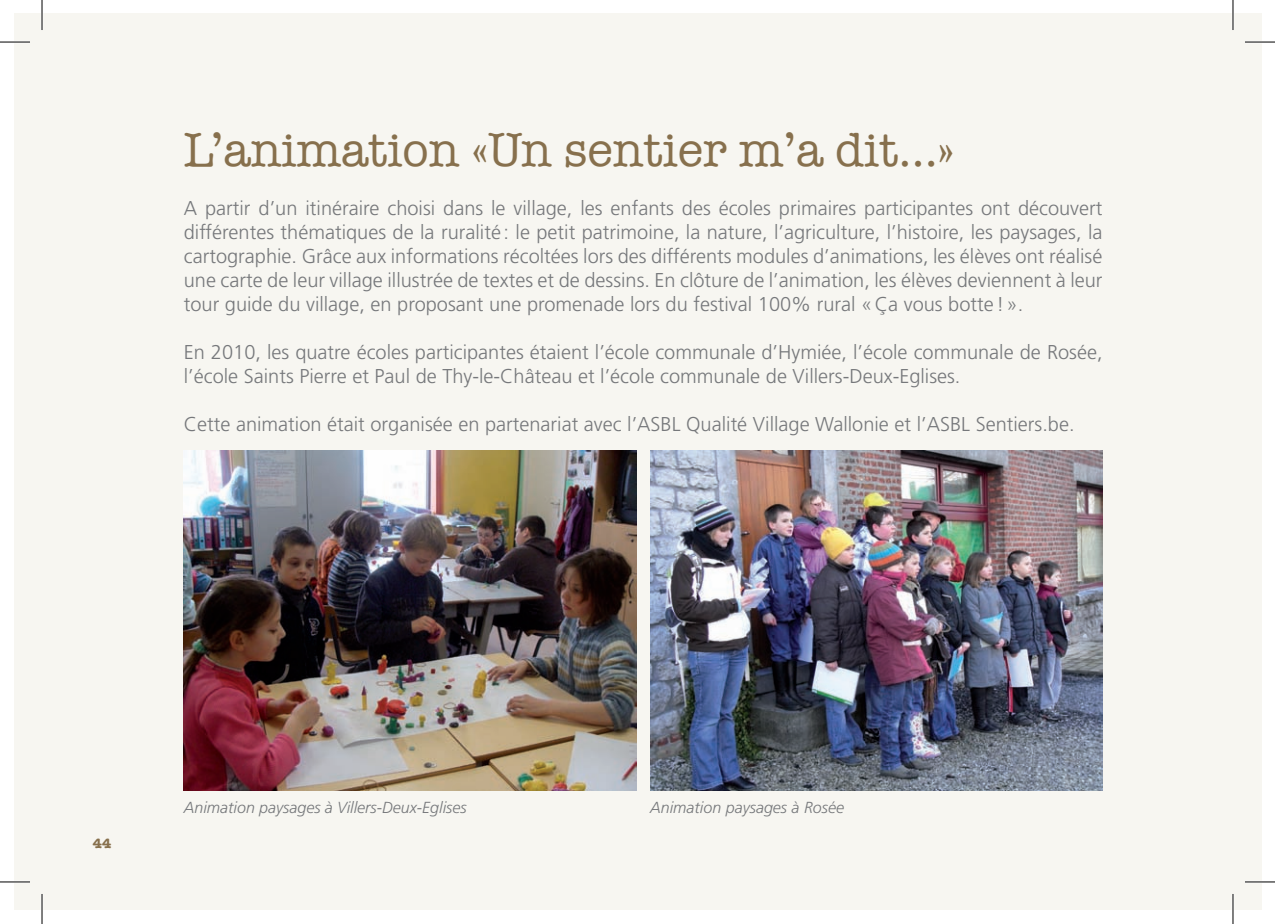
<style>
.page{position:relative;width:1275px;height:924px;background:#fff}
.page>*{position:absolute;margin:0;border:0;box-sizing:border-box;transform-origin:0 0}
.t1{font:48.2px "American Typewriter";color:#87704d}
.t2{font:300 20px/24px "Frutiger";color:#76787b;text-align:justify}
.t3{font:italic 300 16px "Frutiger";color:#76787b}
.t4{font:700 14px "American Typewriter";color:#87704d}
</style>
<div class="page">
<div style="left:14px;top:14px;width:1247px;height:895px;background:#f7f6f1"></div>
<img style="left:184px;top:450px;width:452px;height:340px">
<img style="left:650px;top:450px;width:453px;height:340px">
<hr style="left:0;top:41px;width:30px;height:2px;background:#fff">
<hr style="left:1245px;top:41px;width:30px;height:2px;background:#fff">
<hr style="left:0;top:880px;width:30px;height:2px;background:#fff">
<hr style="left:1245px;top:880px;width:30px;height:2px;background:#fff">
<hr style="left:41px;top:0;width:2px;height:30px;background:#fff">
<hr style="left:41px;top:893px;width:2px;height:30px;background:#fff">
<hr style="left:1231px;top:0;width:3px;height:30px;background:#fff">
<hr style="left:1231px;top:893px;width:3px;height:30px;background:#fff">
<hr style="left:0;top:42px;width:30px;height:1px;background:#000">
<hr style="left:1245px;top:42px;width:30px;height:1px;background:#000">
<hr style="left:0;top:881px;width:30px;height:1px;background:#000">
<hr style="left:1245px;top:881px;width:30px;height:1px;background:#000">
<hr style="left:42px;top:0;width:1px;height:30px;background:#000">
<hr style="left:42px;top:893px;width:1px;height:30px;background:#000">
<hr style="left:1232px;top:0;width:1px;height:30px;background:#000">
<hr style="left:1232px;top:893px;width:1px;height:30px;background:#000">
<h1 class="t1" style="left:184px;top:113px;width:772px">L’animation «Un sentier m’a dit…»</h1>
<p class="t2" style="left:184px;top:196px;width:920px">A partir d’un itinéraire choisi dans le village, les enfants des écoles primaires participantes ont découvert différentes thématiques de la ruralité : le petit patrimoine, la nature, l’agriculture, l’histoire, les paysages, la cartographie. Grâce aux informations récoltées lors des différents modules d’animations, les élèves ont réalisé une carte de leur village illustrée de textes et de dessins. En clôture de l’animation, les élèves deviennent à leur tour guide du village, en proposant une promenade lors du festival 100% rural «ça vous botte !».</p>
<p class="t2" style="left:184px;top:340px;width:920px">En 2010, les quatre écoles participantes étaient l’école communale d’Hymiée, l’école communale de Rosée, l’école Saints Pierre et Paul de Thy-le-Château et l’école communale de Villers-Deux-Eglises.</p>
<p class="t2" style="left:184px;top:412px;width:892px">Cette animation était organisée en partenariat avec l’asbl Qualité Village Wallonie et l’asbl Sentiers.be.</p>
<p class="t4" style="left:93px;top:830px;width:20px">44</p>
<p class="t3" style="left:184px;top:798px;width:284px">Animation paysages à Villers-Deux-Eglises</p>
<p class="t3" style="left:650px;top:798px;width:195px">Animation paysages à Rosée</p>
</div>
